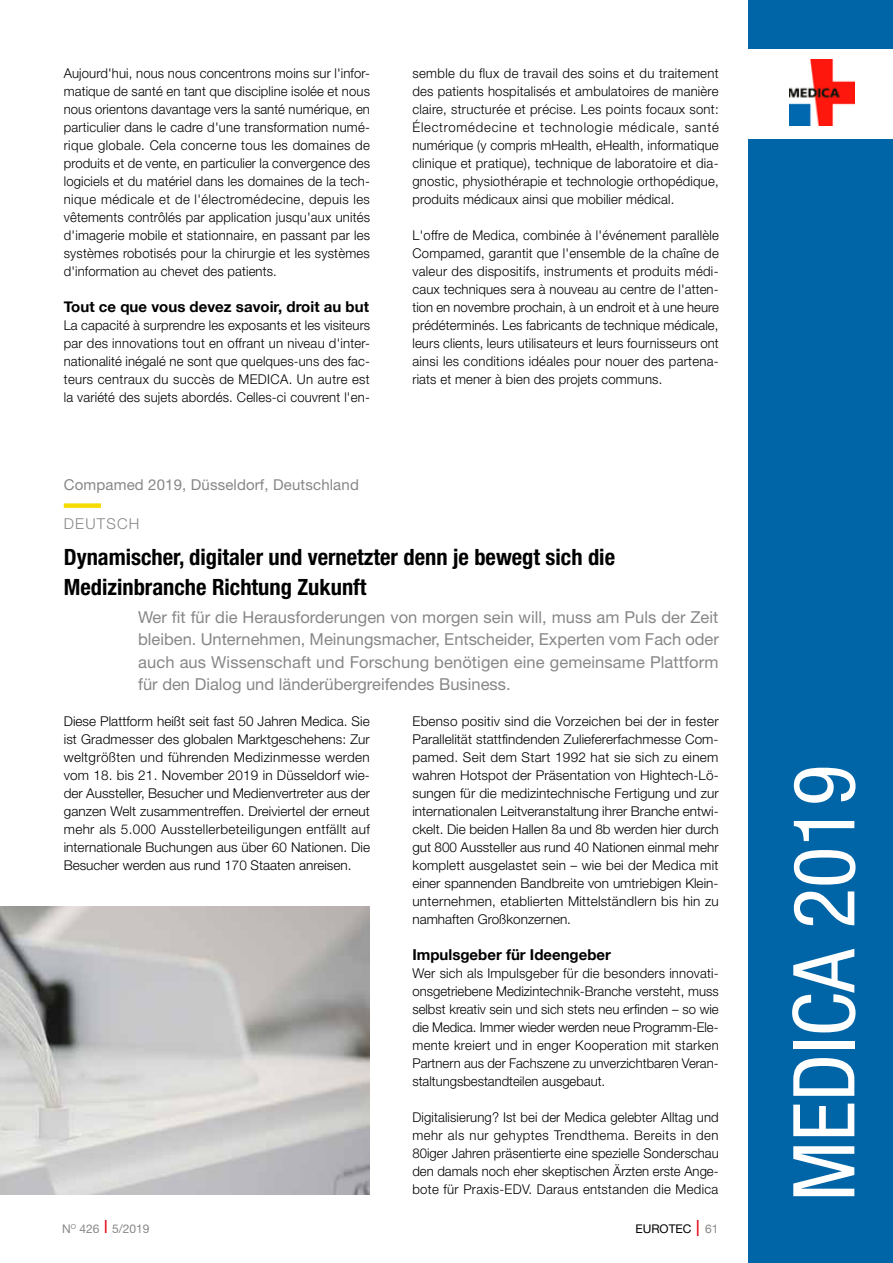
<style>
.page{position:relative;width:893px;height:1263px;background:#fff}
.page>*{position:absolute;margin:0;border:0;box-sizing:border-box;transform-origin:0 0}
.t1{font:condensed 85.5px "Helvetica Neue";color:#fff}
.t2{font:700 condensed 22.5px/30px "Helvetica Neue";color:#000}
.t3{font:16.5px/22.5px "Helvetica Neue";color:#878787;text-align:justify}
.t4{font:700 15px "Helvetica Neue";color:#000}
.t5{font:15px "Helvetica Neue";letter-spacing:.01em;color:#878787}
.t6{font:300 15px "Helvetica Neue";letter-spacing:.08em;color:#878787}
.t7{font:300 13.5px/18px "Helvetica Neue";letter-spacing:.01em;color:#000;text-align:justify}
.t8{font:12px "Helvetica Neue";color:#878787}
.t9{font:12px "Helvetica Neue";color:#000}
.s1{font-weight:300;font-stretch:condensed;font-size:22.5px;color:#e30613}
.s2{color:#878787}
</style>
<div class="page">
<img style="left:0;top:906px;width:370px;height:288px">
<div style="left:64px;top:503px;width:37px;height:5px;background:#f5db00"></div>
<div style="left:748px;top:0;width:145px;height:1263px;background:#0065a7"></div>
<div style="left:743px;top:49px;width:150px;height:89px;background:#fff"></div>
<img style="left:790px;top:60px;width:64px;height:65px">
<p class="t7" style="left:64px;top:64px;width:308px">Aujourd'hui, nous nous concentrons moins sur l'infor&shy;matique de santé en tant que discipline isolée et nous nous orientons davantage vers la santé numérique, en particulier dans le cadre d'une transformation numé&shy;rique globale. Cela concerne tous les domaines de produits et de vente, en particulier la convergence des logiciels et du matériel dans les domaines de la tech&shy;nique médicale et de l'électromédecine, depuis les vêtements contrôlés par application jusqu'aux unités d'imagerie mobile et stationnaire, en passant par les systèmes robotisés pour la chirurgie et les systèmes d'information au chevet des patients.</p>
<p class="t4" style="left:64px;top:295px;width:307px">Tout ce que vous devez savoir, droit au but</p>
<p class="t7" style="left:64px;top:316px;width:308px">La capacité à surprendre les exposants et les visiteurs par des innovations tout en offrant un niveau d'inter&shy;nationalité inégalé ne sont que quelques-uns des fac&shy;teurs centraux du succès de MEDICA. Un autre est la variété des sujets abordés. Celles-ci couvrent l'en-</p>
<p class="t5" style="left:64px;top:476px;width:297px">Compamed 2019, Düsseldorf, Deutschland</p>
<p class="t7" style="left:412px;top:64px;width:308px">semble du flux de travail des soins et du traitement des patients hospitalisés et ambulatoires de manière claire, structurée et précise. Les points focaux sont:<br>Électromédecine et technologie médicale, santé numérique (y compris mHealth, eHealth, informatique clinique et pratique), technique de laboratoire et dia&shy;gnostic, physiothérapie et technologie orthopédique, produits médicaux ainsi que mobilier médical.</p>
<p class="t7" style="left:412px;top:226px;width:308px">L'offre de Medica, combinée à l'événement parallèle Compamed, garantit que l'ensemble de la chaîne de valeur des dispositifs, instruments et produits médi&shy;caux techniques sera à nouveau au centre de l'atten&shy;tion en novembre prochain, à un endroit et à une heure prédéterminés. Les fabricants de technique médicale, leurs clients, leurs utilisateurs et leurs fournisseurs ont ainsi les conditions idéales pour nouer des partena&shy;riats et mener à bien des projets communs.</p>
<p class="t6" style="left:64px;top:515px;width:77px">DEUTSCH</p>
<h2 class="t2" style="left:64px;top:542px;width:553px">Dynamischer, digitaler und vernetzter denn je bewegt sich die<br>Medizinbranche Richtung Zukunft</h2>
<p class="t3" style="left:138px;top:605px;width:582px">Wer fit für die Herausforderungen von morgen sein will, muss am Puls der Zeit bleiben. Unternehmen, Meinungsmacher, Entscheider, Experten vom Fach oder auch aus Wissenschaft und Forschung benötigen eine gemeinsame Plattform für den Dialog und länderübergreifendes Business.</p>
<p class="t7" style="left:64px;top:712px;width:308px">Diese Plattform heißt seit fast 50 Jahren Medica. Sie ist Gradmesser des globalen Marktgeschehens: Zur weltgrößten und führenden Medizinmesse werden vom 18. bis 21. November 2019 in Düsseldorf wie&shy;der Aussteller, Besucher und Medienvertreter aus der ganzen Welt zusammentreffen. Dreiviertel der erneut mehr als 5.000 Ausstellerbeteiligungen entfällt auf internationale Buchungen aus über 60 Nationen. Die Besucher werden aus rund 170 Staaten anreisen.</p>
<p class="t7" style="left:412px;top:712px;width:308px">Ebenso positiv sind die Vorzeichen bei der in fester Parallelität stattfindenden Zuliefererfachmesse Com&shy;pamed. Seit dem Start 1992 hat sie sich zu einem wahren Hotspot der Präsentation von Hightech-Lö&shy;sungen für die medizintechnische Fertigung und zur internationalen Leitveranstaltung ihrer Branche entwi&shy;ckelt. Die beiden Hallen 8a und 8b werden hier durch gut 800 Aussteller aus rund 40 Nationen einmal mehr komplett ausgelastet sein – wie bei der Medica mit einer spannenden Bandbreite von umtriebigen Klein&shy;unternehmen, etablierten Mittelständlern bis hin zu namhaften Großkonzernen.</p>
<p class="t4" style="left:412px;top:943px;width:200px">Impulsgeber für Ideengeber</p>
<p class="t7" style="left:412px;top:964px;width:308px">Wer sich als Impulsgeber für die besonders innovati&shy;onsgetriebene Medizintechnik-Branche versteht, muss selbst kreativ sein und sich stets neu erfinden – so wie die Medica. Immer wieder werden neue Programm-Ele&shy;mente kreiert und in enger Kooperation mit starken Partnern aus der Fachszene zu unverzichtbaren Veran&shy;staltungsbestandteilen ausgebaut.</p>
<p class="t7" style="left:412px;top:1108px;width:308px">Digitalisierung? Ist bei der Medica gelebter Alltag und mehr als nur gehyptes Trendthema. Bereits in den 80iger Jahren präsentierte eine spezielle Sonderschau den damals noch eher skeptischen Ärzten erste Ange&shy;bote für Praxis-EDV. Daraus entstanden die Medica</p>
<p class="t8" style="left:62px;top:1221px;width:89px">N<sup>O</sup> 426 <span class="s1">I</span> 5/2019</p>
<p class="t9" style="left:635px;top:1221px;width:85px">EUROTEC <span class="s1">I</span> <span class="s2">61</span></p>
<h1 class="t1" style="left:775px;top:1201px;width:438px;rotate:-90deg">MEDICA 2019</h1>
</div>
